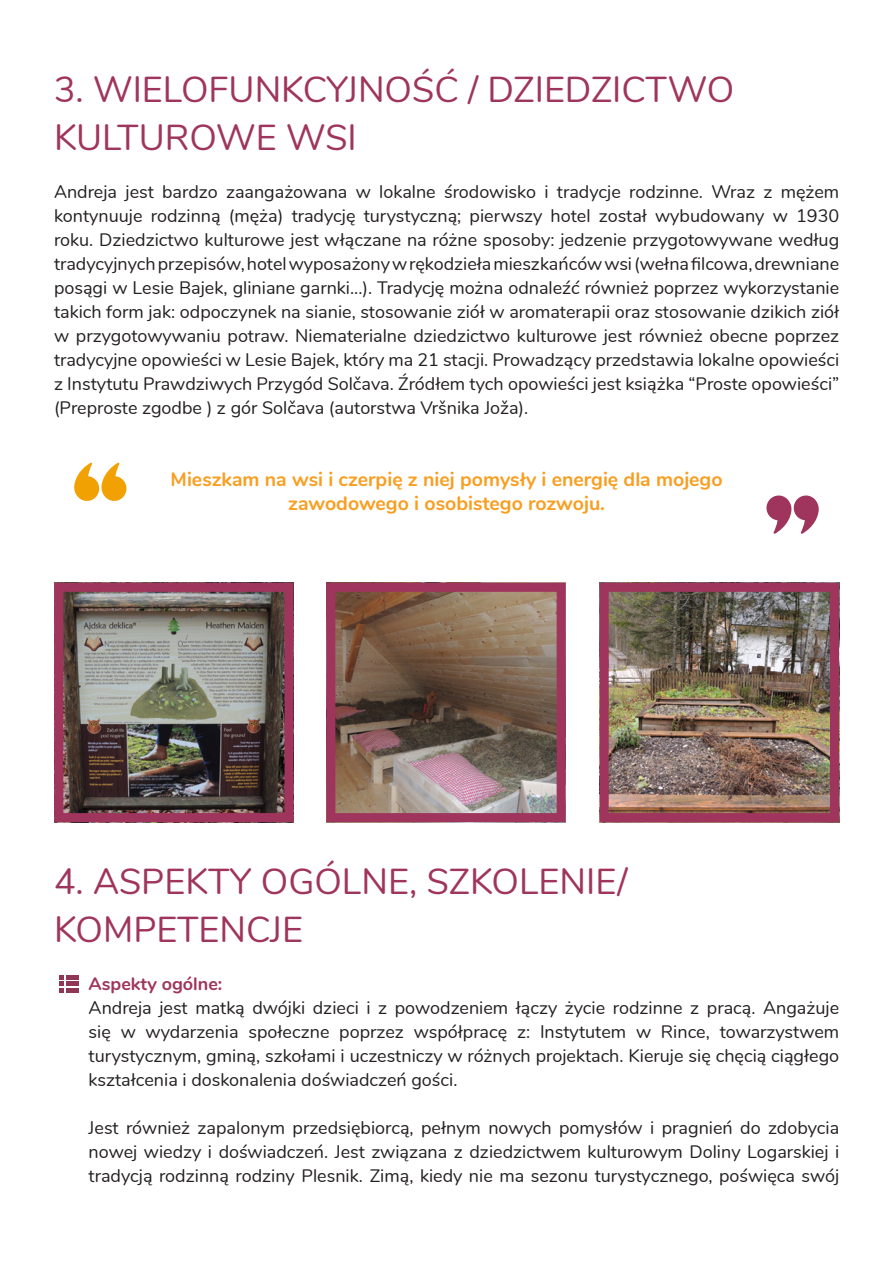
<style>
.page{position:relative;width:893px;height:1263px;background:#fff}
.page>*{position:absolute;margin:0;border:0;box-sizing:border-box;transform-origin:0 0}
.t1{font:36px/48px "Nunito";color:#9f355c}
.t2{font:700 19.5px/24px "Nunito";color:#f89e20;text-align:center}
.t3{font:18px/24px "Nunito";color:#231f20;text-align:justify}
.t4{font:700 18px "Nunito";color:#9f355c}
</style>
<div class="page">
<img style="left:610px;top:593px;width:219px;height:219px">
<img style="left:326px;top:582px;width:240px;height:230px">
<img style="left:64px;top:593px;width:219px;height:219px">
<div style="left:54px;top:583px;width:239px;height:239px;border:9px solid #9f355c"></div>
<div style="left:326px;top:583px;width:240px;height:239px;border:9px solid #9f355c"></div>
<div style="left:600px;top:583px;width:239px;height:239px;border:9px solid #9f355c"></div>
<svg style="left:74px;top:462px;width:53px;height:39px"></svg>
<svg style="left:766px;top:495px;width:53px;height:39px"></svg>
<hr style="left:66px;top:975px;width:12px;height:4px;background:#8f3657">
<div style="left:66px;top:981px;width:12px;height:5px;background:#8f3657"></div>
<svg style="left:59px;top:975px;width:4px;height:18px"></svg>
<div style="left:66px;top:988px;width:12px;height:5px;background:#8f3657"></div>
<p class="t1" style="left:54px;top:63px;width:682px">3. WIELOFUNKCYJNOŚĆ / DZIEDZICTWO<br>KULTUROWE WSI</p>
<p class="t3" style="left:54px;top:179px;width:787px">Andreja jest bardzo zaangażowana w lokalne środowisko i tradycje rodzinne. Wraz z mężem kontynuuje rodzinną (męża) tradycję turystyczną; pierwszy hotel został wybudowany w 1930 roku. Dziedzictwo kulturowe jest włączane na różne sposoby: jedzenie przygotowywane według tradycyjnych przepisów, hotel wyposażony w rękodzieła mieszkańców wsi (wełna filcowa, drewniane posągi w Lesie Bajek, gliniane garnki...). Tradycję można odnaleźć również poprzez wykorzystanie takich form jak: odpoczynek na sianie, stosowanie ziół w aromaterapii oraz stosowanie dzikich ziół w przygotowywaniu potraw. Niematerialne dziedzictwo kulturowe jest również obecne poprzez tradycyjne opowieści w Lesie Bajek, który ma 21 stacji. Prowadzący przedstawia lokalne opowieści z Instytutu Prawdziwych Przygód Solčava. Źródłem tych opowieści jest książka “Proste opowieści” (Preproste zgodbe ) z gór Solčava (autorstwa Vršnika Joža).</p>
<p class="t2" style="left:171px;top:466px;width:553px">Mieszkam na wsi i czerpię z niej pomysły i energię dla mojego zawodowego i osobistego rozwoju.</p>
<p class="t1" style="left:54px;top:855px;width:575px">4. ASPEKTY OGÓLNE, SZKOLENIE/<br>KOMPETENCJE</p>
<p class="t4" style="left:89px;top:970px;width:135px">Aspekty ogólne:</p>
<p class="t3" style="left:89px;top:995px;width:752px">Andreja jest matką dwójki dzieci i z powodzeniem łączy życie rodzinne z pracą. Angażuje się w wydarzenia społeczne poprzez współpracę z: Instytutem w Rince, towarzystwem turystycznym, gminą, szkołami i uczestniczy w różnych projektach. Kieruje się chęcią ciągłego kształcenia i doskonalenia doświadczeń gości.</p>
<p class="t3" style="left:89px;top:1115px;width:752px">Jest również zapalonym przedsiębiorcą, pełnym nowych pomysłów i pragnień do zdobycia nowej wiedzy i doświadczeń. Jest związana z dziedzictwem kulturowym Doliny Logarskiej i tradycją rodzinną rodziny Plesnik. Zimą, kiedy nie ma sezonu turystycznego, poświęca swój</p>
</div>
